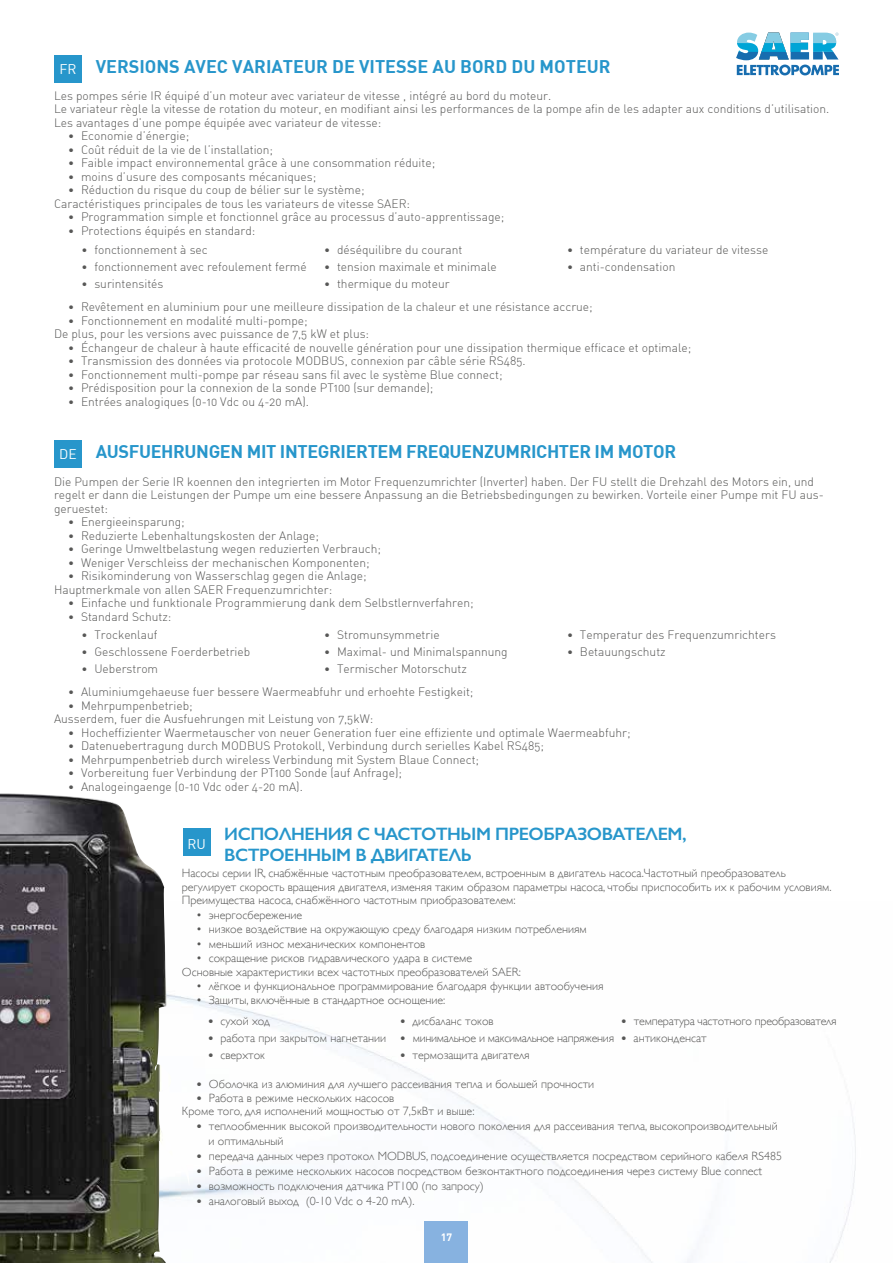
<style>
.page{position:relative;width:893px;height:1263px;background:#fff}
.page>*{position:absolute;margin:0;border:0;box-sizing:border-box;transform-origin:0 0}
.t1{font:600 18px/21px "Gill Sans";letter-spacing:-.025em;color:#2796cb}
.t2{font:18px "DIN Bold";letter-spacing:-.02em;color:#2796cb}
.t3{font:18px "DIN Bold";color:#2796cb}
.t4{font:13.8px "DIN";color:#fff}
.t5{font:12px/13.5px "DIN Light Alternate";color:#575756}
.t6{font:300 12px/13.5px "Gill Sans";color:#575756}
.t7{font:300 12px "Gill Sans";letter-spacing:-.02em;color:#575756}
.t8{font:10.5px "DIN Bold";color:#fff}
.s1{font-size:11.25px}
.s2{font-family:"DIN Light Alternate";font-weight:400;font-size:11.25px}
</style>
<div class="page">
<img style="left:189px;top:998px;width:667px;height:265px">
<svg style="left:736px;top:33px;width:103px;height:42px"></svg>
<div style="left:425px;top:1221px;width:43px;height:42px;background:#87b2e0"></div>
<img style="left:0;top:793px;width:189px;height:470px">
<div style="left:54px;top:55px;width:28px;height:28px;background:#2796cb"></div>
<div style="left:54px;top:440px;width:28px;height:28px;background:#2796cb"></div>
<div style="left:183px;top:828px;width:28px;height:28px;background:#2796cb"></div>
<p class="t4" style="left:59px;top:60px;width:18px">FR</p>
<h1 class="t3" style="left:96px;top:55px;width:516px">VERSIONS AVEC VARIATEUR DE VITESSE AU BORD DU MOTEUR</h1>
<p class="t5" style="left:54px;top:88px;width:777px">Les pompes série IR équipé d’un moteur avec variateur de vitesse , intégré au bord du moteur.<br>Le variateur règle la vitesse de rotation du moteur, en modifiant ainsi les performances de la pompe afin de les adapter aux conditions d’utilisation.<br>Les avantages d’une pompe équipée avec variateur de vitesse:</p>
<p class="t5" style="left:68px;top:129px;width:122px"><span class="s1">•</span> Economie d’énergie;</p>
<p class="t5" style="left:68px;top:142px;width:206px"><span class="s1">•</span> Coût réduit de la vie de l’installation;</p>
<p class="t5" style="left:68px;top:156px;width:368px"><span class="s1">•</span> Faible impact environnemental grâce à une consommation réduite;</p>
<p class="t5" style="left:68px;top:169px;width:250px"><span class="s1">•</span> moins d’usure des composants mécaniques;</p>
<p class="t5" style="left:54px;top:183px;width:358px;text-indent:14px"><span class="s1">•</span> Réduction du risque du coup de bélier sur le système;<br>Caractéristiques principales de tous les variateurs de vitesse SAER:</p>
<p class="t5" style="left:68px;top:210px;width:438px"><span class="s1">•</span> Programmation simple et fonctionnel grâce au processus d’auto-apprentissage;</p>
<p class="t5" style="left:68px;top:223px;width:189px"><span class="s1">•</span> Protections équipés en standard:</p>
<p class="t5" style="left:82px;top:243px;width:128px"><span class="s1">•</span> fonctionnement à sec</p>
<p class="t5" style="left:324px;top:243px;width:139px"><span class="s1">•</span> déséquilibre du courant</p>
<p class="t5" style="left:567px;top:243px;width:203px"><span class="s1">•</span> température du variateur de vitesse</p>
<p class="t5" style="left:82px;top:260px;width:227px"><span class="s1">•</span> fonctionnement avec refoulement fermé</p>
<p class="t5" style="left:324px;top:260px;width:174px"><span class="s1">•</span> tension maximale et minimale</p>
<p class="t5" style="left:567px;top:260px;width:110px"><span class="s1">•</span> anti-condensation</p>
<p class="t5" style="left:82px;top:277px;width:83px"><span class="s1">•</span> surintensités</p>
<p class="t5" style="left:324px;top:277px;width:127px"><span class="s1">•</span> thermique du moteur</p>
<p class="t5" style="left:68px;top:300px;width:526px"><span class="s1">•</span> Revêtement en aluminium pour une meilleure dissipation de la chaleur et une résistance accrue;</p>
<p class="t5" style="left:54px;top:314px;width:317px;text-indent:14px"><span class="s1">•</span> Fonctionnement en modalité multi-pompe;<br>De plus, pour les versions avec puissance de 7,5 kW et plus:</p>
<p class="t5" style="left:68px;top:341px;width:625px"><span class="s1">•</span> Échangeur de chaleur à haute efficacité de nouvelle génération pour une dissipation thermique efficace et optimale;</p>
<p class="t5" style="left:68px;top:354px;width:459px"><span class="s1">•</span> Transmission des données via protocole MODBUS, connexion par câble série RS485.</p>
<p class="t5" style="left:68px;top:368px;width:436px"><span class="s1">•</span> Fonctionnement multi-pompe par réseau sans fil avec le système Blue connect;</p>
<p class="t5" style="left:68px;top:381px;width:367px"><span class="s1">•</span> Prédisposition pour la connexion de la sonde PT100 (sur demande);</p>
<p class="t5" style="left:68px;top:395px;width:242px"><span class="s1">•</span> Entrées analogiques (0-10 Vdc ou 4-20 mA).</p>
<p class="t4" style="left:59px;top:445px;width:19px">DE</p>
<h1 class="t2" style="left:96px;top:440px;width:582px">AUSFUEHRUNGEN MIT INTEGRIERTEM FREQUENZUMRICHTER IM MOTOR</h1>
<p class="t5" style="left:54px;top:474px;width:771px">Die Pumpen der Serie IR koennen den integrierten im Motor Frequenzumrichter (Inverter) haben. Der FU stellt die Drehzahl des Motors ein, und regelt er dann die Leistungen der Pumpe um eine bessere Anpassung an die Betriebsbedingungen zu bewirken. Vorteile einer Pumpe mit FU aus&shy;geruestet:</p>
<p class="t5" style="left:68px;top:515px;width:118px"><span class="s1">•</span> Energieeinsparung;</p>
<p class="t5" style="left:68px;top:528px;width:252px"><span class="s1">•</span> Reduzierte Lebenhaltungskosten der Anlage;</p>
<p class="t5" style="left:68px;top:542px;width:314px"><span class="s1">•</span> Geringe Umweltbelastung wegen reduzierten Verbrauch;</p>
<p class="t5" style="left:68px;top:555px;width:303px"><span class="s1">•</span> Weniger Verschleiss der mechanischen Komponenten;</p>
<p class="t5" style="left:54px;top:569px;width:314px;text-indent:14px"><span class="s1">•</span> Risikominderung von Wasserschlag gegen die Anlage;<br>Hauptmerkmale von allen SAER Frequenzumrichter:</p>
<p class="t5" style="left:68px;top:596px;width:407px"><span class="s1">•</span> Einfache und funktionale Programmierung dank dem Selbstlernverfahren;</p>
<p class="t5" style="left:68px;top:609px;width:105px"><span class="s1">•</span> Standard Schutz:</p>
<p class="t5" style="left:82px;top:628px;width:77px"><span class="s1">•</span> Trockenlauf</p>
<p class="t5" style="left:324px;top:628px;width:117px"><span class="s1">•</span> Stromunsymmetrie</p>
<p class="t5" style="left:567px;top:628px;width:210px"><span class="s1">•</span> Temperatur des Frequenzumrichters</p>
<p class="t5" style="left:82px;top:645px;width:170px"><span class="s1">•</span> Geschlossene Foerderbetrieb</p>
<p class="t5" style="left:324px;top:645px;width:185px"><span class="s1">•</span> Maximal- und Minimalspannung</p>
<p class="t5" style="left:567px;top:645px;width:100px"><span class="s1">•</span> Betauungschutz</p>
<p class="t5" style="left:82px;top:662px;width:78px"><span class="s1">•</span> Ueberstrom</p>
<p class="t5" style="left:324px;top:662px;width:144px"><span class="s1">•</span> Termischer Motorschutz</p>
<p class="t5" style="left:68px;top:685px;width:407px"><span class="s1">•</span> Aluminiumgehaeuse fuer bessere Waermeabfuhr und erhoehte Festigkeit;</p>
<p class="t5" style="left:54px;top:699px;width:321px;text-indent:14px"><span class="s1">•</span> Mehrpumpenbetrieb;<br>Ausserdem, fuer die Ausfuehrungen mit Leistung von 7,5kW:</p>
<p class="t5" style="left:68px;top:726px;width:564px"><span class="s1">•</span> Hocheffizienter Waermetauscher von neuer Generation fuer eine effiziente und optimale Waermeabfuhr;</p>
<p class="t5" style="left:68px;top:739px;width:477px"><span class="s1">•</span> Datenuebertragung durch MODBUS Protokoll, Verbindung durch serielles Kabel RS485;</p>
<p class="t5" style="left:68px;top:753px;width:412px"><span class="s1">•</span> Mehrpumpenbetrieb durch wireless Verbindung mit System Blaue Connect;</p>
<p class="t5" style="left:68px;top:766px;width:335px"><span class="s1">•</span> Vorbereitung fuer Verbindung der PT100 Sonde (auf Anfrage);</p>
<p class="t5" style="left:68px;top:780px;width:236px"><span class="s1">•</span> Analogeingaenge (0-10 Vdc oder 4-20 mA).</p>
<p class="t4" style="left:188px;top:835px;width:20px">RU</p>
<h1 class="t1" style="left:224px;top:823px;width:464px">ИСПОЛНЕНИЯ С ЧАСТОТНЫМ ПРЕОБРАЗОВАТЕЛЕМ,<br>ВСТРОЕННЫМ В ДВИГАТЕЛЬ</h1>
<p class="t6" style="left:182px;top:866px;width:651px">Hасосы серии IR, снабжённые частотным преобразователем, встроенным в двигатель насоса.Частотный преобразователь регулирует скорость вращения двигателя, изменяя таким образом параметры насоса, чтобы приспособить их к рабочим условиям.<br>Преимущества насоса, снабжённого частотным приобразователем:</p>
<p class="t6" style="left:196px;top:907px;width:108px">• энергосбережение</p>
<p class="t6" style="left:196px;top:922px;width:392px">• низкое воздействие на окружающую среду благодаря низким потреблениям</p>
<p class="t6" style="left:196px;top:936px;width:231px">• меньший износ механических компонентов</p>
<p class="t6" style="left:182px;top:951px;width:340px;text-indent:14px">• сокращение рисков гидравлического удара в системе<br>Основные характеристики всех частотных преобразователей SAER:</p>
<p class="t6" style="left:196px;top:979px;width:409px">• лёгкое и функциональное программирование благодаря функции автообучения</p>
<p class="t6" style="left:196px;top:993px;width:251px">• Защиты, включённые в стандартное оснощение:</p>
<p class="t6" style="left:208px;top:1013px;width:64px"><span class="s2">•</span> сухой ход</p>
<p class="t6" style="left:400px;top:1013px;width:95px"><span class="s2">•</span> дисбаланс токов</p>
<p class="t7" style="left:621px;top:1011px;width:217px"><span class="s2">•</span> температура частотного преобразователя</p>
<p class="t6" style="left:208px;top:1030px;width:501px"><span class="s2">•</span> работа при закрытом нагнетании <span class="s2">•</span> минимальное и максимальное напряжения <span class="s2">•</span> антиконденсат</p>
<p class="t6" style="left:208px;top:1047px;width:59px"><span class="s2">•</span> сверхток</p>
<p class="t6" style="left:400px;top:1047px;width:132px"><span class="s2">•</span> термозащита двигателя</p>
<p class="t6" style="left:196px;top:1076px;width:400px"><span class="s2">•</span> Оболочка из алюминия для лучшего рассеивания тепла и большей прочности</p>
<p class="t6" style="left:182px;top:1091px;width:294px;text-indent:14px"><span class="s2">•</span> Работа в режиме нескольких насосов<br>Кроме того, для исполнений мощностью от 7,5кВт и выше:</p>
<p class="t6" style="left:209px;top:1118px;width:571px;line-height:15px;text-indent:-12px"><span class="s2">•</span> теплообменник высокой производительности нового поколения для рассеивания тепла, высокопроизводительный и оптимальный</p>
<p class="t6" style="left:196px;top:1149px;width:587px"><span class="s2">•</span> передача данных через протокол MODBUS, подсоединение осуществляется посредством серийного кабеля RS485</p>
<p class="t6" style="left:196px;top:1164px;width:568px"><span class="s2">•</span> Работа в режиме нескольких насосов посредством безконтактного подсоединения через систему Blue connect</p>
<p class="t6" style="left:196px;top:1179px;width:289px"><span class="s2">•</span> возможность подключения датчика PT100 (по запросу)</p>
<p class="t6" style="left:196px;top:1194px;width:220px"><span class="s2">•</span> аналоговый выход (0-10 Vdc o 4-20 mA).</p>
<p class="t8" style="left:441px;top:1230px;width:13px">17</p>
</div>
